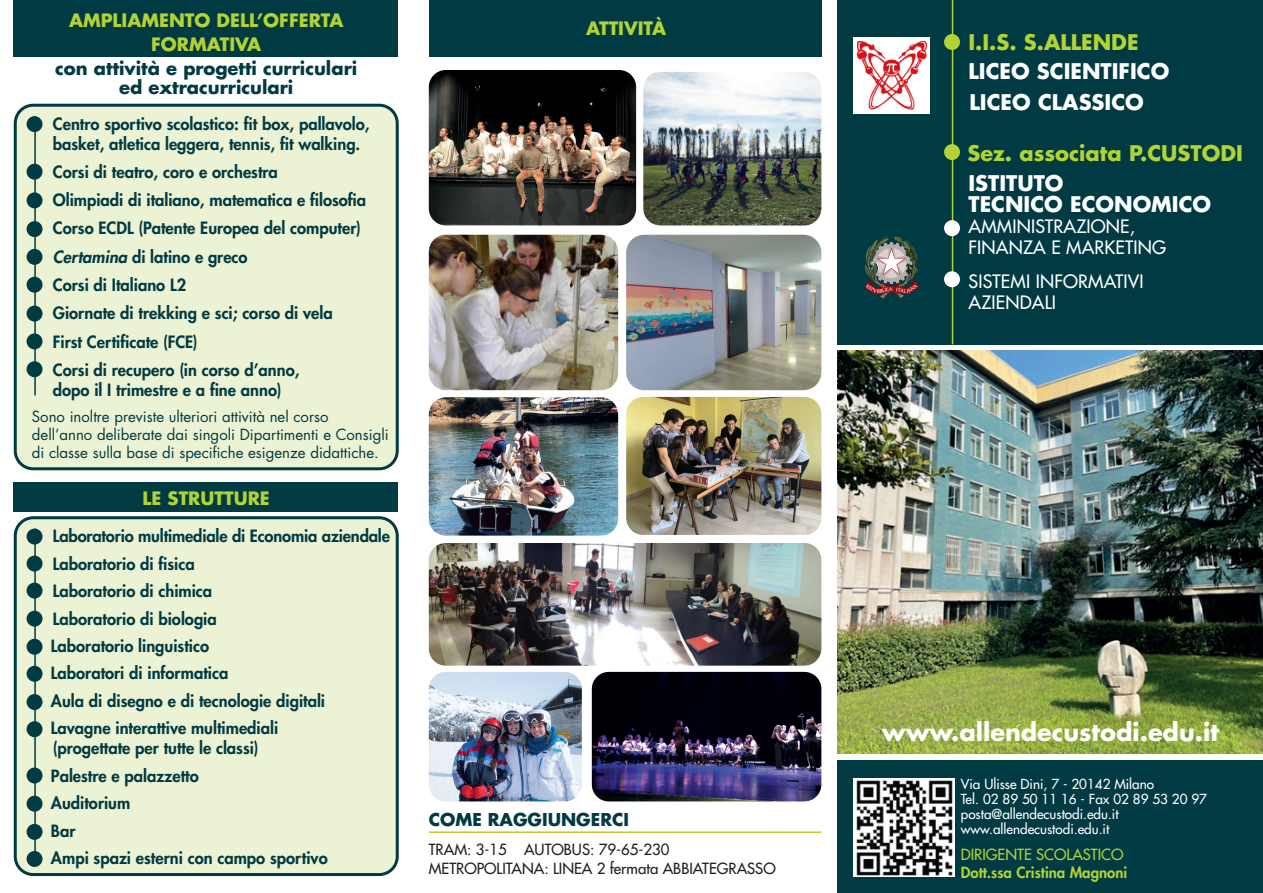
<style>
.page{position:relative;width:1263px;height:893px;background:#fff}
.page>*{position:absolute;margin:0;border:0;box-sizing:border-box;transform-origin:0 0}
.t1{font:700 24px "Futura Std";color:#fff}
.t2{font:700 21px "Futura Std";color:#fff}
.t3{font:700 21px "Futura Std";color:#b3d234}
.t4{font:500 18px "Futura Std";letter-spacing:.01em;color:#fff}
.t5{font:700 18px "Futura Std";color:#b3d234}
.t6{font:700 18px "Futura Std";color:#003a42}
.t7{font:700 17.25px "Futura Std";color:#003a42}
.t8{font:800 16.5px/19.8px "Futura Std";color:#003a42}
.t9{font:15px/18px "Futura Std";color:#003a42}
.t10{font:500 15px "Futura Std";color:#231f20}
.t11{font:800 15px "Futura Std";color:#b3d234}
.t12{font:500 15px "Futura Std";color:#b3d234}
.t13{font:500 13.5px "Futura Std";color:#fff}
.s1{font-style:italic}
</style>
<div class="page">
<div style="left:838px;top:760px;width:425px;height:133px;background:#003a42"></div>
<div style="left:838px;top:0;width:425px;height:344px;background:#003a42"></div>
<hr style="left:952px;top:0;width:1px;height:344px;background:#b3d234">
<div style="left:944px;top:34px;width:16px;height:16px;background:#b3d234;border-radius:50%"></div>
<div style="left:944px;top:144px;width:16px;height:16px;background:#b3d234;border-radius:50%"></div>
<div style="left:944px;top:271px;width:16px;height:16px;background:#fff;border-radius:50%"></div>
<div style="left:13px;top:0;width:385px;height:57px;background:#003a42"></div>
<div style="left:13px;top:482px;width:385px;height:30px;background:#003a42"></div>
<div style="left:429px;top:0;width:392px;height:57px;background:#003a42"></div>
<hr style="left:429px;top:831px;width:392px;height:2px;background:#b3d234">
<div style="left:15px;top:105px;width:382px;height:364px;background:#ecf3d4;border-radius:18px"></div>
<div style="left:14px;top:104px;width:385px;height:366px;border:3px solid #003a42;border-radius:18px"></div>
<div style="left:15px;top:518px;width:382px;height:356px;background:#ecf3d4;border-radius:18px"></div>
<div style="left:14px;top:516px;width:385px;height:360px;border:3px solid #003a42;border-radius:18px"></div>
<img style="left:838px;top:350px;width:425px;height:403px">
<div style="left:944px;top:220px;width:16px;height:16px;background:#fff;border-radius:50%"></div>
<img style="left:853px;top:778px;width:102px;height:99px">
<img style="left:864px;top:236px;width:55px;height:62px">
<div style="left:853px;top:37px;width:77px;height:76px;background:#fff"></div>
<img style="left:857px;top:42px;width:69px;height:68px">
<img style="left:429px;top:70px;width:207px;height:155px">
<img style="left:643px;top:72px;width:178px;height:153px">
<img style="left:429px;top:397px;width:189px;height:139px">
<img style="left:429px;top:672px;width:153px;height:129px">
<img style="left:592px;top:672px;width:229px;height:129px">
<div style="left:27px;top:529px;width:16px;height:15px;background:#003a42;border-radius:50%"></div>
<div style="left:27px;top:556px;width:16px;height:15px;background:#003a42;border-radius:50%"></div>
<div style="left:27px;top:583px;width:16px;height:16px;background:#003a42;border-radius:50%"></div>
<div style="left:27px;top:611px;width:16px;height:16px;background:#003a42;border-radius:50%"></div>
<div style="left:27px;top:639px;width:16px;height:16px;background:#003a42;border-radius:50%"></div>
<div style="left:27px;top:666px;width:16px;height:16px;background:#003a42;border-radius:50%"></div>
<div style="left:27px;top:694px;width:16px;height:16px;background:#003a42;border-radius:50%"></div>
<div style="left:27px;top:721px;width:16px;height:16px;background:#003a42;border-radius:50%"></div>
<div style="left:27px;top:767px;width:16px;height:16px;background:#003a42;border-radius:50%"></div>
<div style="left:27px;top:796px;width:16px;height:16px;background:#003a42;border-radius:50%"></div>
<div style="left:27px;top:824px;width:16px;height:16px;background:#003a42;border-radius:50%"></div>
<div style="left:27px;top:851px;width:16px;height:16px;background:#003a42;border-radius:50%"></div>
<hr style="left:34px;top:116px;width:2px;height:279px;background:#003a42">
<div style="left:27px;top:116px;width:16px;height:16px;background:#003a42;border-radius:50%"></div>
<div style="left:27px;top:164px;width:16px;height:16px;background:#003a42;border-radius:50%"></div>
<div style="left:27px;top:192px;width:16px;height:16px;background:#003a42;border-radius:50%"></div>
<div style="left:27px;top:221px;width:16px;height:16px;background:#003a42;border-radius:50%"></div>
<div style="left:27px;top:249px;width:16px;height:16px;background:#003a42;border-radius:50%"></div>
<div style="left:27px;top:277px;width:16px;height:16px;background:#003a42;border-radius:50%"></div>
<div style="left:27px;top:306px;width:16px;height:16px;background:#003a42;border-radius:50%"></div>
<div style="left:27px;top:333px;width:16px;height:16px;background:#003a42;border-radius:50%"></div>
<div style="left:27px;top:361px;width:16px;height:16px;background:#003a42;border-radius:50%"></div>
<hr style="left:34px;top:529px;width:2px;height:333px;background:#003a42">
<img style="left:429px;top:235px;width:189px;height:155px">
<img style="left:626px;top:397px;width:195px;height:138px">
<img style="left:429px;top:543px;width:392px;height:123px">
<img style="left:626px;top:235px;width:195px;height:155px">
<p class="t5" style="left:69px;top:8px;width:276px">AMPLIAMENTO DELL’OFFERTA</p>
<p class="t5" style="left:151px;top:32px;width:112px">FORMATIVA</p>
<p class="t6" style="left:55px;top:56px;width:304px">con attività e progetti curriculari</p>
<p class="t6" style="left:119px;top:75px;width:176px">ed extracurriculari</p>
<p class="t8" style="left:53px;top:114px;width:318px">Centro sportivo scolastico: fit box, pallavolo, basket, atletica leggera, tennis, fit walking.</p>
<p class="t8" style="left:53px;top:162px;width:227px">Corsi di teatro, coro e orchestra</p>
<p class="t8" style="left:53px;top:190px;width:315px">Olimpiadi di italiano, matematica e filosofia</p>
<p class="t8" style="left:53px;top:218px;width:310px">Corso ECDL (Patente Europea del computer)</p>
<p class="t8" style="left:53px;top:247px;width:196px"><span class="s1">Certamina</span> di latino e greco</p>
<p class="t8" style="left:53px;top:275px;width:135px">Corsi di Italiano L2</p>
<p class="t8" style="left:53px;top:303px;width:281px">Giornate di trekking e sci; corso di vela</p>
<p class="t8" style="left:53px;top:332px;width:146px">First Certificate (FCE)</p>
<p class="t8" style="left:53px;top:360px;width:248px">Corsi di recupero (in corso d’anno,</p>
<p class="t8" style="left:53px;top:380px;width:230px">dopo il I trimestre e a fine anno)</p>
<p class="t9" style="left:32px;top:408px;width:358px">Sono inoltre previste ulteriori attività nel corso dell’anno deliberate dai singoli Dipartimenti e Consigli di classe sulla base di specifiche esigenze didattiche.</p>
<p class="t5" style="left:143px;top:486px;width:129px">LE STRUTTURE</p>
<p class="t8" style="left:53px;top:526px;width:339px">Laboratorio multimediale di Economia aziendale</p>
<p class="t8" style="left:53px;top:554px;width:143px">Laboratorio di fisica</p>
<p class="t8" style="left:53px;top:581px;width:161px">Laboratorio di chimica</p>
<p class="t8" style="left:53px;top:609px;width:165px">Laboratorio di biologia</p>
<p class="t8" style="left:51px;top:636px;width:160px">Laboratorio linguistico</p>
<p class="t8" style="left:51px;top:663px;width:179px">Laboratori di informatica</p>
<p class="t8" style="left:51px;top:691px;width:276px">Aula di disegno e di tecnologie digitali</p>
<p class="t8" style="left:51px;top:718px;width:229px">Lavagne interattive multimediali</p>
<p class="t8" style="left:53px;top:738px;width:207px">(progettate per tutte le classi)</p>
<p class="t8" style="left:51px;top:766px;width:149px">Palestre e palazzetto</p>
<p class="t8" style="left:51px;top:793px;width:81px">Auditorium</p>
<p class="t8" style="left:51px;top:820px;width:26px">Bar</p>
<p class="t8" style="left:51px;top:848px;width:278px">Ampi spazi esterni con campo sportivo</p>
<p class="t5" style="left:586px;top:16px;width:82px">ATTIVITÀ</p>
<p class="t7" style="left:429px;top:808px;width:202px">COME RAGGIUNGERCI</p>
<p class="t10" style="left:429px;top:840px;width:242px">TRAM: 3-15 AUTOBUS: 79-65-230</p>
<p class="t10" style="left:429px;top:859px;width:348px">METROPOLITANA: LINEA 2 fermata ABBIATEGRASSO</p>
<p class="t3" style="left:968px;top:28px;width:172px">I.I.S. S.ALLENDE</p>
<p class="t2" style="left:968px;top:57px;width:202px">LICEO SCIENTIFICO</p>
<p class="t2" style="left:969px;top:88px;width:176px">LICEO CLASSICO</p>
<p class="t3" style="left:967px;top:139px;width:277px">Sez. associata P.CUSTODI</p>
<p class="t2" style="left:968px;top:169px;width:97px">ISTITUTO</p>
<p class="t2" style="left:968px;top:190px;width:244px">TECNICO ECONOMICO</p>
<p class="t4" style="left:968px;top:215px;width:168px">AMMINISTRAZIONE,</p>
<p class="t4" style="left:968px;top:236px;width:199px">FINANZA E MARKETING</p>
<p class="t4" style="left:968px;top:270px;width:177px">SISTEMI INFORMATIVI</p>
<p class="t4" style="left:968px;top:291px;width:89px">AZIENDALI</p>
<p class="t1" style="left:882px;top:716px;width:339px">www.allendecustodi.edu.it</p>
<p class="t13" style="left:961px;top:775px;width:195px">Via Ulisse Dini, 7 - 20142 Milano</p>
<p class="t13" style="left:961px;top:790px;width:248px">Tel. 02 89 50 11 16 - Fax 02 89 53 20 97</p>
<p class="t13" style="left:961px;top:805px;width:159px">posta@allendecustodi.edu.it</p>
<p class="t13" style="left:961px;top:820px;width:150px">www.allendecustodi.edu.it</p>
<p class="t12" style="left:961px;top:845px;width:164px">DIRIGENTE SCOLASTICO</p>
<p class="t11" style="left:961px;top:863px;width:168px">Dott.ssa Cristina Magnoni</p>
</div>
